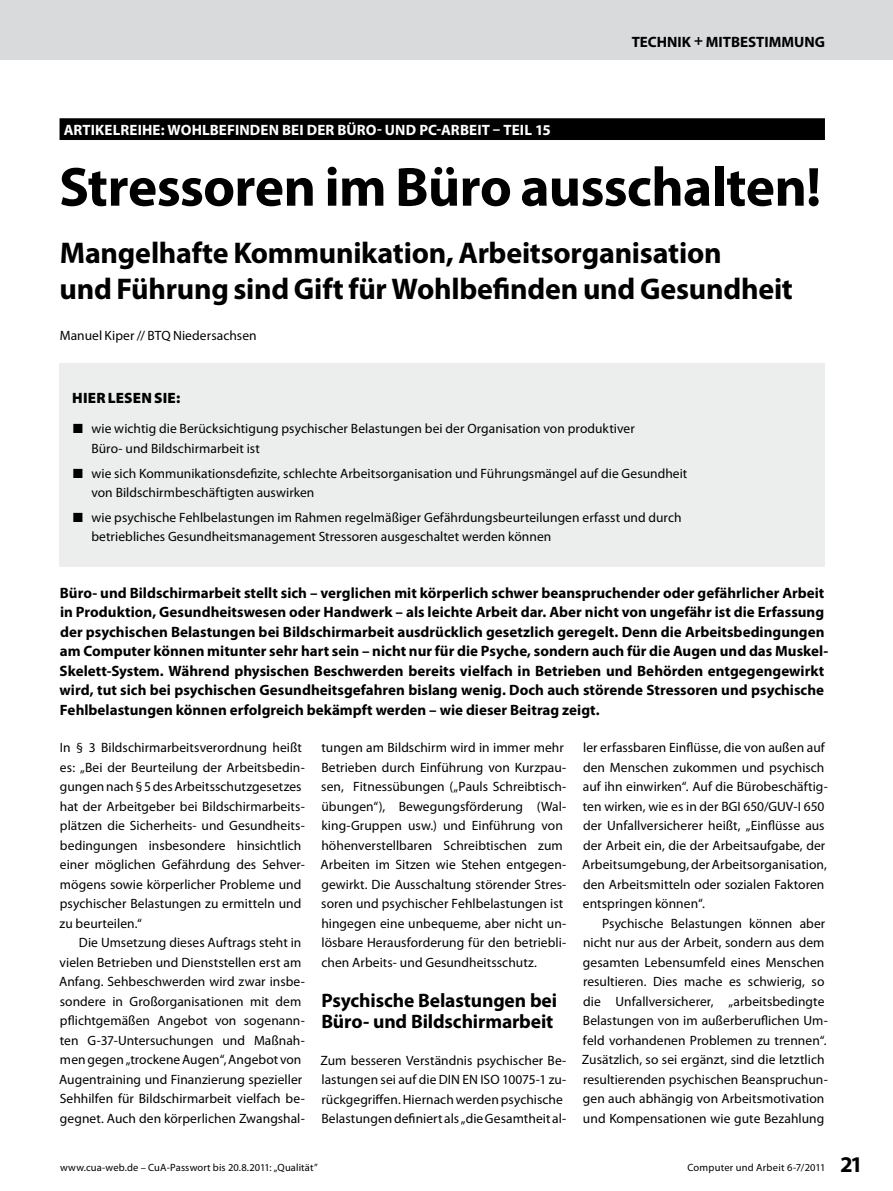
<style>
.page{position:relative;width:893px;height:1191px;background:#fff}
.page>*{position:absolute;margin:0;border:0;box-sizing:border-box;transform-origin:0 0}
.t1{font:700 55.5px "Myriad Pro";letter-spacing:-.015em;color:#000}
.t2{font:700 30px/36px "Myriad Pro";letter-spacing:-.01em;color:#000}
.t3{font:700 19.5px/21px "Myriad Pro";letter-spacing:-.005em;color:#000}
.t4{font:700 15px/19.5px "Myriad Pro";color:#000}
.t5{font:700 15px "Myriad Pro";letter-spacing:.01em;color:#fff}
.t6{font:900 15px "Myriad Pro";color:#000}
.t7{font:13.5px/19.5px "Myriad Pro";letter-spacing:.005em;color:#000}
.t8{font:10.5px "Myriad Pro";letter-spacing:.015em;color:#000}
.s1{font-family:"The Mix Expert"}
.s2{font-weight:700;font-size:22.5px}
</style>
<div class="page">
<div style="left:0;top:0;width:893px;height:60px;background:#d9dadb"></div>
<div style="left:60px;top:118px;width:765px;height:22px;background:#000"></div>
<div style="left:60px;top:363px;width:765px;height:204px;background:#eceded"></div>
<p class="t4" style="left:632px;top:31px;width:195px">TECHNI K + MITBESTIMMUNG</p>
<p class="t5" style="left:64px;top:120px;width:489px">ARTIKELREIHE: WOHLBEFIN DEN BEI DER BÜRO- UN D PC-ARBEIT – TEIL 15</p>
<h1 class="t1" style="left:59px;top:151px;width:764px">Stressoren im Büro ausschalten!</h1>
<h2 class="t2" style="left:60px;top:234px;width:735px">Mangelhafte Kommunikation, Arbeitsorganisation<br>und Führung sind Gift für Wohlbefinden und Gesundheit</h2>
<p class="t7" style="left:60px;top:325px;width:198px">Manuel Kiper // BTQ Niedersachsen</p>
<p class="t6" style="left:72px;top:388px;width:45px">HIER LESE</p>
<p class="t6" style="left:141px;top:388px;width:40px">N SIE:</p>
<p class="t7" style="left:91px;top:419px;width:545px;text-indent:-19px"><span class="s1">ó</span> wie wichtig die Berücksichtigung psychischer Belastungen bei der Organisation von produktiver<br>Büro- und Bildschirmarbeit ist</p>
<p class="t7" style="left:91px;top:463px;width:597px;text-indent:-19px"><span class="s1">ó</span> wie sich Kommunikationsdefizite, schlechte Arbeitsorganisation und Führungsmängel auf die Gesundheit von Bildschirmbeschäftigten auswirken</p>
<p class="t7" style="left:91px;top:507px;width:592px;text-indent:-19px"><span class="s1">ó</span> wie psychische Fehlbelastungen im Rahmen regelmäßiger Gefährdungsbeurteilungen erfasst und durch betriebliches Gesundheitsmanagement Stressoren ausgeschaltet werden können</p>
<p class="t4" style="left:60px;top:582px;width:770px">Büro- und Bildschirmarbeit stellt sich – verglichen mit körperlich schwer beanspruchender oder gefährlicher Arbeit in Produktion, Gesundheitswesen oder Handwerk – als leichte Arbeit dar. Aber nicht von ungefähr ist die Erfassung der psychischen Belastungen bei Bildschirmarbeit ausdrücklich gesetzlich geregelt. Denn die Arbeitsbedingungen am Computer können mitunter sehr hart sein – nicht nur für die Psyche, sondern auch für die Augen und das Muskel-Skelett-System. Während physischen Beschwerden bereits vielfach in Betrieben und Behörden entgegengewirkt wird, tut sich bei psychischen Gesundheitsgefahren bislang wenig. Doch auch störende Stressoren und psychische Fehlbelastungen können erfolgreich bekämpft werden – wie dieser Beitrag zeigt.</p>
<p class="t7" style="left:321px;top:738px;width:247px">tungen am Bildschirm wird in immer mehr Betrieben durch Einführung von Kurzpau&shy;sen, Fitnessübungen („Pauls Schreibtisch&shy;übungen“), Bewegungsförderung (Wal&shy;king-Gruppen usw.) und Einführung von höhenverstellbaren Schreibtischen zum Arbeiten im Sitzen wie Stehen entgegen&shy;gewirkt. Die Ausschaltung störender Stres&shy;soren und psychischer Fehlbelastungen ist hingegen eine unbequeme, aber nicht un&shy;lösbare Herausforderung für den betriebli&shy;chen Arbeits- und Gesundheitsschutz.</p>
<h3 class="t3" style="left:321px;top:989px;width:237px">Psychische Belastungen bei<br>Büro- und Bildschirmarbeit</h3>
<p class="t7" style="left:320px;top:1050px;width:247px">Zum besseren Verständnis psychischer Be&shy;lastungen sei auf die DIN EN ISO 10075-1 zu&shy;rückgegriffen. Hiernach werden psychische Belastungen definiert als „die Gesamtheit al-</p>
<p class="t7" style="left:582px;top:738px;width:247px">ler erfassbaren Einflüsse, die von außen auf den Menschen zukommen und psychisch auf ihn einwirken“. Auf die Bürobeschäftig&shy;ten wirken, wie es in der BGI 650/GUV-I 650 der Unfallversicherer heißt, „Einflüsse aus der Arbeit ein, die der Arbeitsaufgabe, der Arbeitsumgebung, der Arbeitsorganisation, den Arbeitsmitteln oder sozialen Faktoren entspringen können“.</p>
<p class="t7" style="left:582px;top:913px;width:247px;text-indent:20px">Psychische Belastungen können aber nicht nur aus der Arbeit, sondern aus dem gesamten Lebensumfeld eines Menschen resultieren. Dies mache es schwierig, so die Unfallversicherer, „arbeitsbedingte Belastungen von im außerberuflichen Um&shy;feld vorhandenen Problemen zu trennen“.<br>Zusätzlich, so sei ergänzt, sind die letztlich resultierenden psychischen Beanspruchun&shy;gen auch abhängig von Arbeitsmotivation und Kompensationen wie gute Bezahlung</p>
<p class="t7" style="left:60px;top:738px;width:247px">In § 3 Bildschirmarbeitsverordnung heißt es: „Bei der Beurteilung der Arbeitsbedin&shy;gungen nach § 5 des Arbeitsschutzgesetzes hat der Arbeitgeber bei Bildschirmarbeits&shy;plätzen die Sicherheits- und Gesundheits&shy;bedingungen insbesondere hinsichtlich einer möglichen Gefährdung des Sehver&shy;mögens sowie körperlicher Probleme und psychischer Belastungen zu ermitteln und zu beurteilen.“</p>
<p class="t7" style="left:59px;top:933px;width:247px;text-indent:20px">Die Umsetzung dieses Auftrags steht in vielen Betrieben und Dienststellen erst am Anfang. Sehbeschwerden wird zwar insbe&shy;sondere in Großorganisationen mit dem pflichtgemäßen Angebot von sogenann&shy;ten G-37-Untersuchungen und Maßnah&shy;men gegen „trockene Augen“, Angebot von Augentraining und Finanzierung spezieller Sehhilfen für Bildschirmarbeit vielfach be&shy;gegnet. Auch den körperlichen Zwangshal-</p>
<p class="t8" style="left:60px;top:1161px;width:259px">www.cua-web.de – CuA-Passwort bis 20.8.2011: „Qualität”</p>
<p class="t8" style="left:687px;top:1161px;width:175px">Computer und Arbeit 6-7/2011 <span class="s2">21</span></p>
</div>
